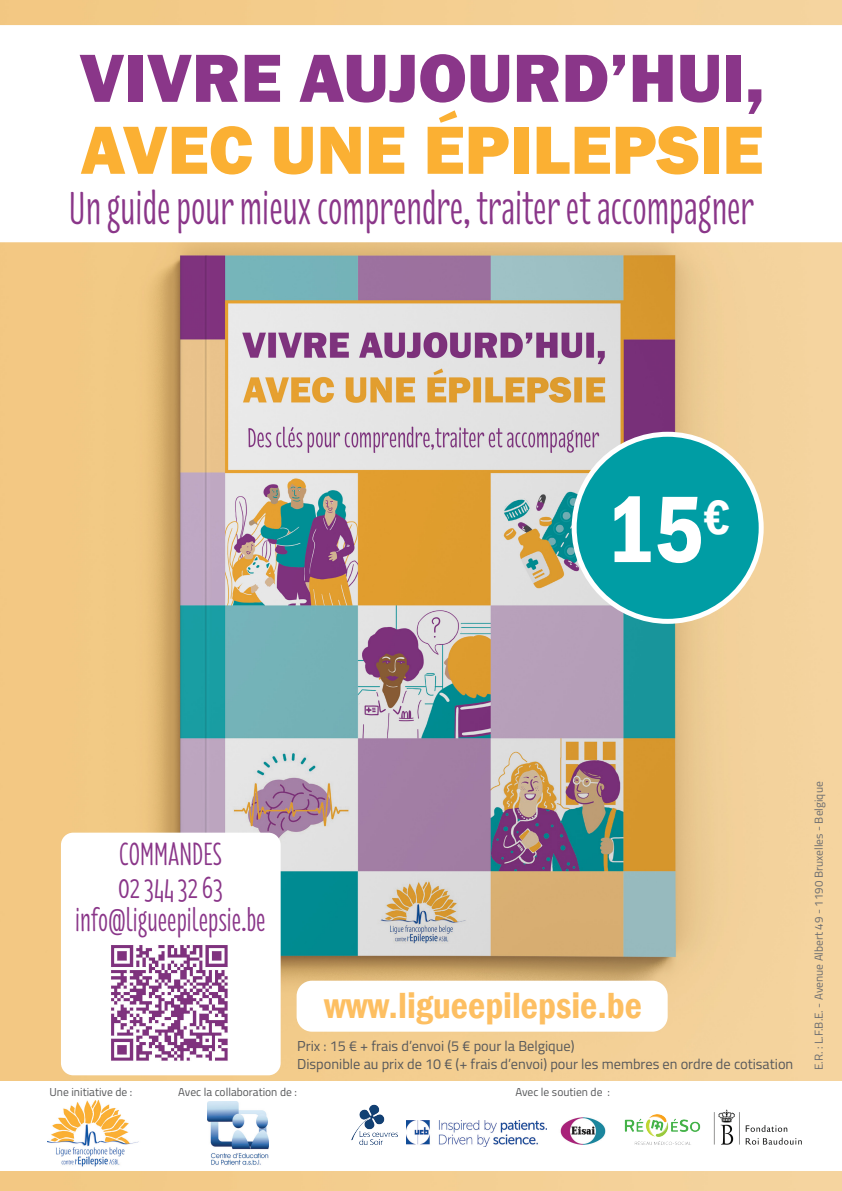
<style>
.page{position:relative;width:842px;height:1191px;background:#fff}
.page>*{position:absolute;margin:0;border:0;box-sizing:border-box;transform-origin:0 0}
.STYLE_1_titre_1{font:600 condensed 97.8px "Franklin Gothic";color:#fff}
.STYLE_1_titre_1-2{font:800 70.5px "Franklin Gothic";color:#8a3689}
.STYLE_1_titre_1-3{font:800 70.5px "Franklin Gothic";color:#fbb033}
.STYLE_2_titre_3{font:47.5px "Florence";color:#8a3689}
.STYLE_1_titre_1-4{font:600 condensed 37.4px "Franklin Gothic";color:#fdbf62}
.STYLE_2_titre_3-2{font:33.1px/33.1px "Florence";color:#8a3689;text-align:center}
.STYLE_2paragraphe_2{font:14.4px "Titillium";color:#57585a}
.STYLE_2paragraphe_2-2{font:11.5px "Titillium";color:#57585a}
.STYLE_2paragraphe_2-3{font:11.5px "Titillium";color:#6c6d70}
</style>
<div class="page">
<img style="left:0;top:0;width:842px;height:1191px">
<svg style="left:0;top:25px;width:842px;height:217px"></svg>
<div style="left:0;top:1081px;width:842px;height:89px;background:#fff"></div>
<div style="left:574px;top:434px;width:187px;height:187px;background:#009da4;border-radius:50%"></div>
<div style="left:572px;top:432px;width:192px;height:192px;border:5px solid #fff;border-radius:50%"></div>
<img style="left:208px;top:1101px;width:60px;height:64px">
<img style="left:47px;top:1099px;width:92px;height:68px">
<img style="left:407px;top:1120px;width:140px;height:26px">
<img style="left:560px;top:1117px;width:46px;height:28px">
<img style="left:352px;top:1104px;width:46px;height:40px">
<img style="left:713px;top:1109px;width:89px;height:36px">
<img style="left:624px;top:1114px;width:77px;height:31px">
<div style="left:61px;top:832px;width:220px;height:243px;background:#fff;border-radius:12px"></div>
<img style="left:111px;top:945px;width:117px;height:116px">
<div style="left:297px;top:980px;width:371px;height:51px;background:#fff;border-radius:15px"></div>
<p class="STYLE_1_titre_1-2" style="left:79px;top:33px;width:687px">VIVRE AUJOURD’HUI,</p>
<p class="STYLE_1_titre_1-3" style="left:81px;top:104px;width:684px">AVEC UNE ÉPILEPSIE</p>
<p class="STYLE_2_titre_3" style="left:69px;top:170px;width:687px">Un guide pour mieux comprendre, traiter et accompagner</p>
<p class="STYLE_1_titre_1" style="left:605px;top:464px;width:126px">15<sup>€</sup></p>
<p class="STYLE_2_titre_3-2" style="left:75px;top:837px;width:192px">COMMANDES<br>02 344 32 63 info@ligueepilepsie.be</p>
<p class="STYLE_1_titre_1-4" style="left:324px;top:980px;width:319px">www.ligueepilepsie.be</p>
<p class="STYLE_2paragraphe_2" style="left:297px;top:1035px;width:279px">Prix : 15 € + frais d’envoi (5 € pour la Belgique)</p>
<p class="STYLE_2paragraphe_2" style="left:297px;top:1053px;width:498px">Disponible au prix de 10 € (+ frais d’envoi) pour les membres en ordre de cotisation</p>
<p class="STYLE_2paragraphe_2-2" style="left:50px;top:1083px;width:84px">Une initiative de :</p>
<p class="STYLE_2paragraphe_2-2" style="left:178px;top:1083px;width:120px">Avec la collaboration de :</p>
<p class="STYLE_2paragraphe_2-2" style="left:515px;top:1083px;width:96px">Avec le soutien de :</p>
<p class="STYLE_2paragraphe_2-3" style="left:810px;top:1070px;width:290px;rotate:-90deg">E.R. : L.F.B.E. - Avenue Albert 49 - 1190 Bruxelles - Belgique</p>
</div>
